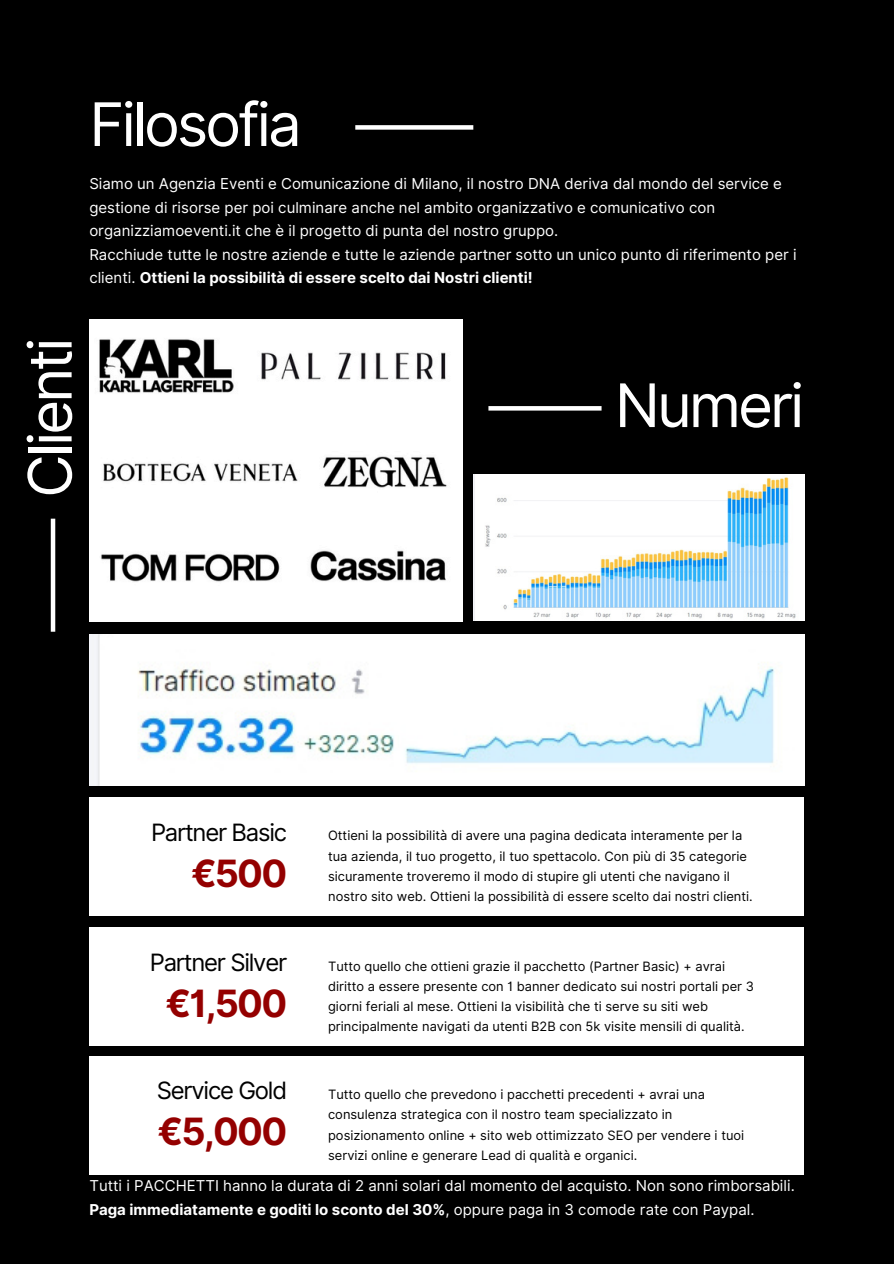
<style>
.page{position:relative;width:894px;height:1264px;background:#fff}
.page>*{position:absolute;margin:0;border:0;box-sizing:border-box;transform-origin:0 0}
.t1{font:60px "Inter";letter-spacing:-.05em;color:#fff}
.t2{font:700 37.65px "Inter";letter-spacing:-.05em;color:#940000}
.t3{font:23.85px "Inter";letter-spacing:-.05em;color:#000}
.t4{font:15px/23.7px "Inter";color:#fff}
.t5{font:12.9px/20.1px "Inter";color:#000}
.s1{font-weight:700}
</style>
<div class="page">
<div style="left:0;top:0;width:893px;height:1263px;background:#000"></div>
<img style="left:89px;top:320px;width:373px;height:301px">
<img style="left:473px;top:474px;width:331px;height:147px">
<img style="left:89px;top:634px;width:715px;height:151px">
<div style="left:89px;top:797px;width:715px;height:118px;background:#fff"></div>
<div style="left:89px;top:927px;width:715px;height:118px;background:#fff"></div>
<div style="left:89px;top:1055px;width:715px;height:119px;background:#fff"></div>
<div style="left:355px;top:125px;width:118px;height:5px;background:#fff"></div>
<svg style="left:488px;top:406px;width:113px;height:4px"></svg>
<hr style="left:51px;top:518px;width:4px;height:113px;background:#fff">
<h3 class="t1" style="left:89px;top:88px;width:214px">Filosofia</h3>
<p class="t4" style="left:89px;top:172px;width:708px">Siamo un Agenzia Eventi e Comunicazione di Milano, il nostro DNA deriva dal mondo del service e gestione di risorse per poi culminare anche nel ambito organizzativo e comunicativo con organizziamoeventi.it che è il progetto di punta del nostro gruppo.<br>Racchiude tutte le nostre aziende e tutte le aziende partner sotto un unico punto di riferimento per i clienti. <span class="s1">Ottieni la possibilità di essere scelto dai Nostri clienti!</span></p>
<h4 class="t1" style="left:14px;top:498px;width:162px;rotate:-90deg">Clienti</h4>
<h2 class="t1" style="left:614px;top:369px;width:191px">Numeri</h2>
<h1 class="t3" style="left:151px;top:817px;width:138px">Partner Basic</h1>
<h4 class="t2" style="left:191px;top:850px;width:98px">€500</h4>
<h1 class="t3" style="left:150px;top:947px;width:139px">Partner Silver</h1>
<h3 class="t2" style="left:165px;top:980px;width:123px">€1,500</h3>
<p class="t3" style="left:157px;top:1076px;width:132px">Service Gold</p>
<h3 class="t2" style="left:157px;top:1109px;width:131px">€5,000</h3>
<h1 class="t5" style="left:328px;top:825px;width:426px">Ottieni la possibilità di avere una pagina dedicata interamente per la tua azienda, il tuo progetto, il tuo spettacolo. Con più di 35 categorie sicuramente troveremo il modo di stupire gli utenti che navigano il nostro sito web. Ottieni la possibilità di essere scelto dai nostri clienti.</h1>
<h2 class="t5" style="left:328px;top:955px;width:427px">Tutto quello che ottieni grazie il pacchetto (Partner Basic) + avrai diritto a essere presente con 1 banner dedicato sui nostri portali per 3 giorni feriali al mese. Ottieni la visibilità che ti serve su siti web principalmente navigati da utenti B2B con 5k visite mensili di qualità.</h2>
<h2 class="t5" style="left:328px;top:1084px;width:417px">Tutto quello che prevedono i pacchetti precedenti + avrai una consulenza strategica con il nostro team specializzato in posizionamento online + sito web ottimizzato SEO per vendere i tuoi servizi online e generare Lead di qualità e organici.</h2>
<p class="t4" style="left:89px;top:1173px;width:706px">Tutti i PACCHETTI hanno la durata di 2 anni solari dal momento del acquisto. Non sono rimborsabili.<br><span class="s1">Paga immediatamente e goditi lo sconto del 30%</span>, oppure paga in 3 comode rate con Paypal.</p>
</div>
